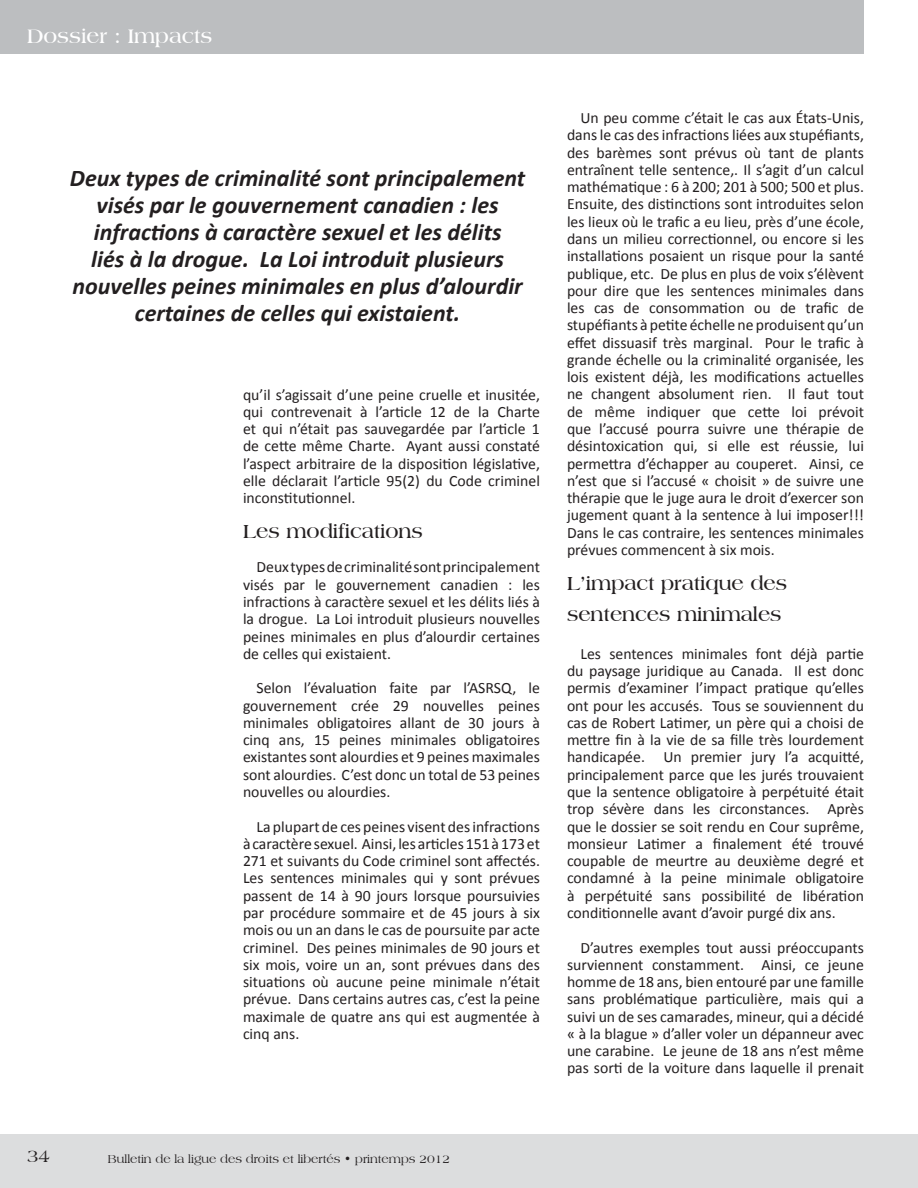
<style>
.page{position:relative;width:918px;height:1188px;background:#fff}
.page>*{position:absolute;margin:0;border:0;box-sizing:border-box;transform-origin:0 0}
.t1{font:italic 700 24px/27px "Calibri";color:#231f20;text-align:center}
.t2{font:700 21px "Americana BT";color:#fff}
.t3{font:700 20.25px/31px "Americana BT";color:#231f20}
.t4{font:18px "Americana BT";color:#231f20}
.t5{font:15.75px/17.2px "Calibri";color:#231f20;text-align:justify}
.t6{font:12px "Americana BT";color:#231f20}
</style>
<div class="page">
<div style="left:0;top:1134px;width:918px;height:54px;background:#dcddde"></div>
<div style="left:0;top:0;width:864px;height:54px;background:#bcbec0"></div>
<h2 class="t2" style="left:27px;top:23px;width:187px">Dossier : Impacts</h2>
<p class="t1" style="left:70px;top:164px;width:457px">Deux types de criminalité sont principalement visés par le gouvernement canadien : les infractions à caractère sexuel et les délits<br>liés à la drogue. La Loi introduit plusieurs nouvelles peines minimales en plus d’alourdir certaines de celles qui existaient.</p>
<p class="t5" style="left:243px;top:386px;width:299px">qu’il s’agissait d’une peine cruelle et inusitée, qui contrevenait à l’article 12 de la Charte et qui n’était pas sauvegardée par l’article 1 de cette même Charte. Ayant aussi constaté l’aspect arbitraire de la disposition législative, elle déclarait l’article 95(2) du Code criminel inconstitutionnel.</p>
<p class="t3" style="left:243px;top:515px;width:181px">Les modifications</p>
<p class="t5" style="left:243px;top:559px;width:299px;text-indent:13px">Deux types de criminalité sont principalement visés par le gouvernement canadien : les infractions à caractère sexuel et les délits liés à la drogue. La Loi introduit plusieurs nouvelles peines minimales en plus d’alourdir certaines de celles qui existaient.</p>
<p class="t5" style="left:243px;top:680px;width:299px;text-indent:13px">Selon l’évaluation faite par l’ASRSQ, le gouvernement crée 29 nouvelles peines minimales obligatoires allant de 30 jours à cinq ans, 15 peines minimales obligatoires existantes sont alourdies et 9 peines maximales sont alourdies. C’est donc un total de 53 peines nouvelles ou alourdies.</p>
<p class="t5" style="left:243px;top:818px;width:299px;text-indent:13px">La plupart de ces peines visent des infractions à caractère sexuel. Ainsi, les articles 151 à 173 et 271 et suivants du Code criminel sont affectés.<br>Les sentences minimales qui y sont prévues passent de 14 à 90 jours lorsque poursuivies par procédure sommaire et de 45 jours à six mois ou un an dans le cas de poursuite par acte criminel. Des peines minimales de 90 jours et six mois, voire un an, sont prévues dans des situations où aucune peine minimale n’était prévue. Dans certains autres cas, c’est la peine maximale de quatre ans qui est augmentée à cinq ans.</p>
<p class="t5" style="left:567px;top:109px;width:299px;text-indent:13px">Un peu comme c’était le cas aux États-Unis, dans le cas des infractions liées aux stupéfiants, des barèmes sont prévus où tant de plants entraînent telle sentence,. Il s’agit d’un calcul mathématique : 6 à 200; 201 à 500; 500 et plus.<br>Ensuite, des distinctions sont introduites selon les lieux où le trafic a eu lieu, près d’une école, dans un milieu correctionnel, ou encore si les installations posaient un risque pour la santé publique, etc. De plus en plus de voix s’élèvent pour dire que les sentences minimales dans les cas de consommation ou de trafic de stupéfiants à petite échelle ne produisent qu’un effet dissuasif très marginal. Pour le trafic à grande échelle ou la criminalité organisée, les lois existent déjà, les modifications actuelles ne changent absolument rien. Il faut tout de même indiquer que cette loi prévoit que l’accusé pourra suivre une thérapie de désintoxication qui, si elle est réussie, lui permettra d’échapper au couperet. Ainsi, ce n’est que si l’accusé « choisit » de suivre une thérapie que le juge aura le droit d’exercer son jugement quant à la sentence à lui imposer!!!<br>Dans le cas contraire, les sentences minimales prévues commencent à six mois.</p>
<p class="t3" style="left:567px;top:567px;width:222px">L’impact pratique des sentences minimales</p>
<p class="t5" style="left:567px;top:645px;width:299px;text-indent:13px">Les sentences minimales font déjà partie du paysage juridique au Canada. Il est donc permis d’examiner l’impact pratique qu’elles ont pour les accusés. Tous se souviennent du cas de Robert Latimer, un père qui a choisi de mettre fin à la vie de sa fille très lourdement handicapée. Un premier jury l’a acquitté, principalement parce que les jurés trouvaient que la sentence obligatoire à perpétuité était trop sévère dans les circonstances. Après que le dossier se soit rendu en Cour suprême, monsieur Latimer a finalement été trouvé coupable de meurtre au deuxième degré et condamné à la peine minimale obligatoire à perpétuité sans possibilité de libération conditionnelle avant d’avoir purgé dix ans.</p>
<p class="t5" style="left:567px;top:939px;width:299px;text-indent:13px">D’autres exemples tout aussi préoccupants surviennent constamment. Ainsi, ce jeune homme de 18 ans, bien entouré par une famille sans problématique particulière, mais qui a suivi un de ses camarades, mineur, qui a décidé « à la blague » d’aller voler un dépanneur avec une carabine. Le jeune de 18 ans n’est même pas sorti de la voiture dans laquelle il prenait</p>
<p class="t4" style="left:27px;top:1145px;width:25px">34</p>
<p class="t6" style="left:108px;top:1152px;width:344px">Bulletin de la ligue des droits et libertés • printemps 2012</p>
</div>
